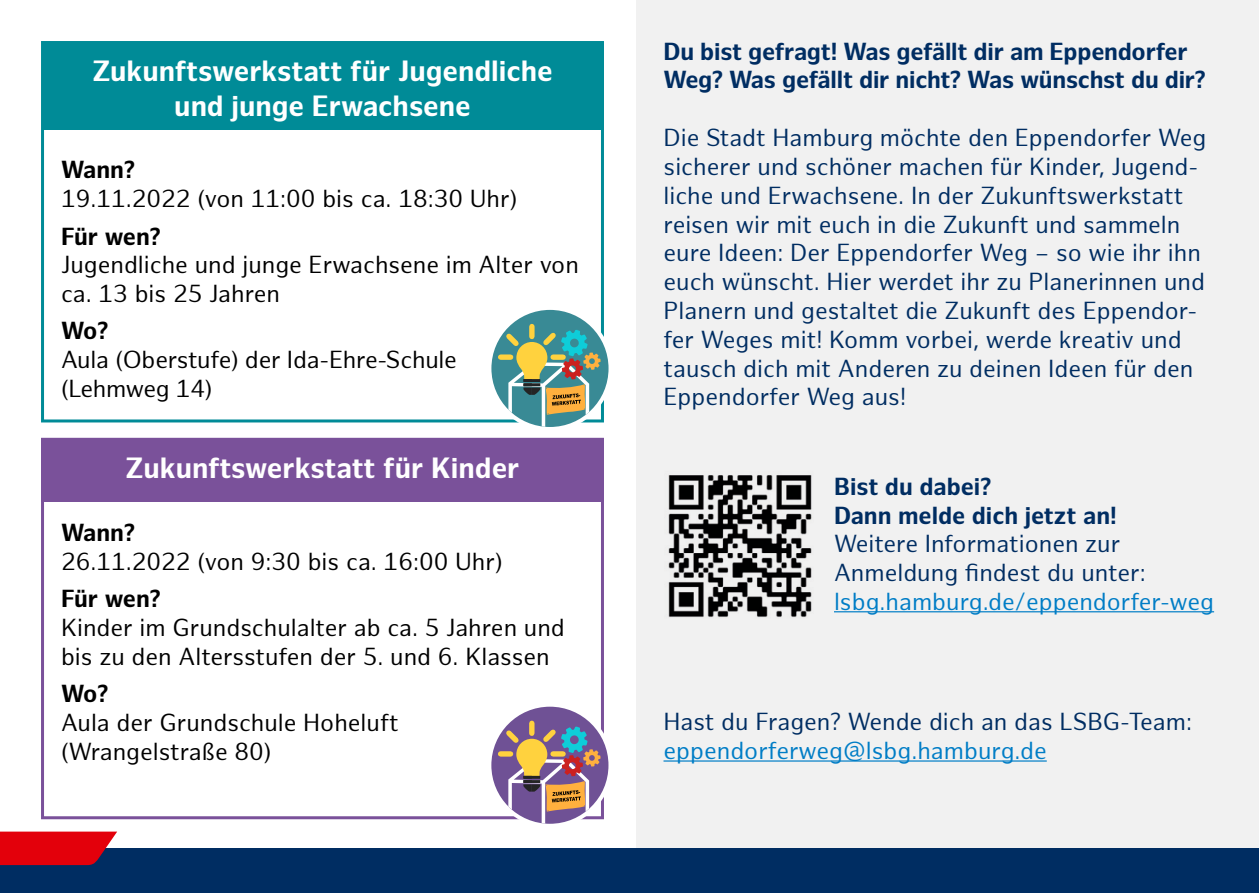
<style>
.page{position:relative;width:1259px;height:893px;background:#fff}
.page>*{position:absolute;margin:0;border:0;box-sizing:border-box;transform-origin:0 0}
.t1{font:700 28.5px/34.2px "Hamburg Sans";color:#fff;text-align:center}
.t2{font:24px/28.8px "Hamburg Sans";color:#002d62}
.t3{font:24px/28.8px "Hamburg Sans";color:#000}
.t4{font:700 24px/28.8px "Hamburg Sans";letter-spacing:-.01em;color:#002d62}
.t5{font:24px "Hamburg Sans";color:#007dc6}
.t6{font:700 24px "Hamburg Sans";letter-spacing:-.01em;color:#000}
</style>
<div class="page">
<div style="left:636px;top:0;width:623px;height:893px;background:#f1f1f1"></div>
<div style="left:0;top:848px;width:1259px;height:45px;background:#002d62"></div>
<svg style="left:0;top:832px;width:117px;height:33px;background:#d20917"></svg>
<div style="left:43px;top:43px;width:561px;height:87px;background:#008b97"></div>
<div style="left:41px;top:438px;width:563px;height:64px;background:#7a519a"></div>
<hr style="left:834px;top:611px;width:380px;height:1px;background:#007dc6">
<hr style="left:663px;top:760px;width:383px;height:2px;background:#007dc6">
<img style="left:668px;top:475px;width:144px;height:143px">
<div style="left:41px;top:41px;width:563px;height:381px;border:3px solid #008b97"></div>
<div style="left:41px;top:438px;width:563px;height:381px;border:3px solid #7a519a"></div>
<div style="left:487px;top:306px;width:125px;height:125px;border:9px solid #fff;border-radius:50%"></div>
<div style="left:491px;top:310px;width:117px;height:117px;background:#398a95;border-radius:50%"></div>
<div style="left:529px;top:326px;width:5px;height:10px;background:#ffd23e"></div>
<svg style="left:501px;top:328px;width:99px;height:99px"></svg>
<div style="left:487px;top:703px;width:125px;height:125px;border:9px solid #fff;border-radius:50%"></div>
<div style="left:491px;top:707px;width:117px;height:117px;background:#6f5195;border-radius:50%"></div>
<div style="left:529px;top:723px;width:5px;height:10px;background:#ffd23e"></div>
<svg style="left:501px;top:725px;width:99px;height:98px"></svg>
<p class="t1" style="left:92px;top:55px;width:462px">Zukunftswerkstatt für Jugendliche und junge Erwachsene</p>
<p class="t6" style="left:61px;top:156px;width:76px">Wann?</p>
<p class="t3" style="left:61px;top:185px;width:458px">19.11.2022 (von 11:00 bis ca. 18:30 Uhr)</p>
<p class="t6" style="left:61px;top:222px;width:101px">Für wen?</p>
<p class="t3" style="left:61px;top:251px;width:519px">Jugendliche und junge Erwachsene im Alter von ca. 13 bis 25 Jahren</p>
<p class="t6" style="left:61px;top:317px;width:49px">Wo?</p>
<p class="t3" style="left:61px;top:346px;width:397px">Aula (Oberstufe) der Ida-Ehre-Schule (Lehmweg 14)</p>
<p class="t1" style="left:125px;top:452px;width:395px">Zukunftswerkstatt für Kinder</p>
<p class="t6" style="left:61px;top:519px;width:76px">Wann?</p>
<p class="t3" style="left:61px;top:548px;width:443px">26.11.2022 (von 9:30 bis ca. 16:00 Uhr)</p>
<p class="t6" style="left:61px;top:585px;width:101px">Für wen?</p>
<p class="t3" style="left:61px;top:614px;width:505px">Kinder im Grundschulalter ab ca. 5 Jahren und bis zu den Altersstufen der 5. und 6. Klassen</p>
<p class="t6" style="left:61px;top:680px;width:49px">Wo?</p>
<p class="t3" style="left:61px;top:709px;width:339px">Aula der Grundschule Hoheluft (Wrangelstraße 80)</p>
<p class="t4" style="left:663px;top:38px;width:544px">Du bist gefragt! Was gefällt dir am Eppendorfer<br>Weg? Was gefällt dir nicht? Was wünschst du dir?</p>
<p class="t2" style="left:663px;top:124px;width:544px">Die Stadt Hamburg möchte den Eppendorfer Weg sicherer und schöner machen für Kinder, Jugend&shy;liche und Erwachsene. In der Zukunftswerkstatt reisen wir mit euch in die Zukunft und sammeln eure Ideen: Der Eppendorfer Weg – so wie ihr ihn euch wünscht. Hier werdet ihr zu Planerinnen und Planern und gestaltet die Zukunft des Eppendor&shy;fer Weges mit! Komm vorbei, werde kreativ und tausch dich mit Anderen zu deinen Ideen für den Eppendorfer Weg aus!</p>
<p class="t4" style="left:834px;top:473px;width:284px">Bist du dabei?<br>Dann melde dich jetzt an!</p>
<p class="t2" style="left:834px;top:530px;width:313px">Weitere Informationen zur<br>Anmeldung findest du unter:</p>
<p class="t5" style="left:834px;top:588px;width:381px">lsbg.hamburg.de/eppendorfer-weg</p>
<p class="t2" style="left:663px;top:708px;width:530px">Hast du Fragen? Wende dich an das LSBG-Team:</p>
<p class="t5" style="left:663px;top:737px;width:385px">eppendorferweg@lsbg.hamburg.de</p>
</div>
